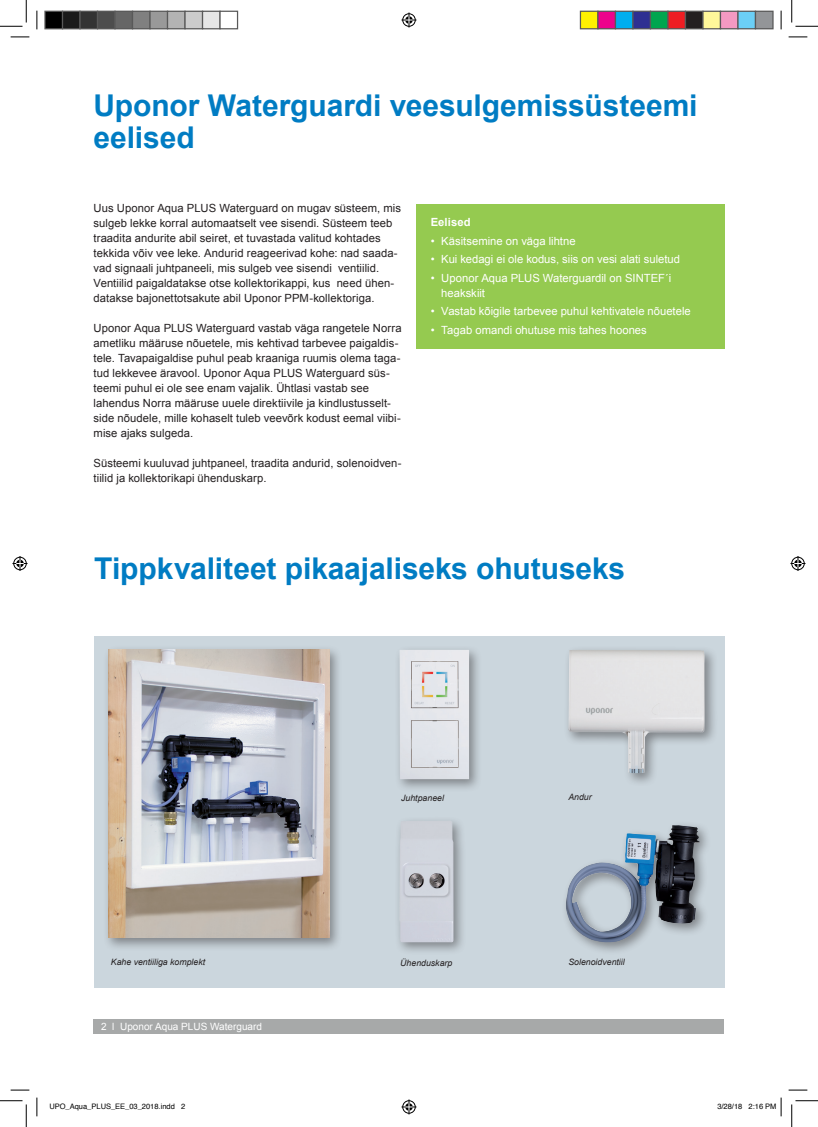
<style>
.page{position:relative;width:818px;height:1127px;background:#fff}
.page>*{position:absolute;margin:0;border:0;box-sizing:border-box;transform-origin:0 0}
.t1{font:700 30px/32.5px "Arial";letter-spacing:-.005em;color:#007cc3}
.t2{font:11.25px/15px "Arial";letter-spacing:.005em;color:#231f20}
.t3{font:11.25px/15px "Arial";color:#fff}
.t4{font:700 11.25px "Arial";letter-spacing:.01em;color:#fff}
.t5{font:10px "Arial";color:#fff}
.t6{font:italic 8.75px "Arial";color:#231f20}
.t7{font:7.5px "Helvetica";color:#000}
</style>
<div class="page">
<div style="left:94px;top:1018px;width:630px;height:15px;background:#a7a9a9"></div>
<div style="left:94px;top:635px;width:631px;height:352px;background:#cbd6dd"></div>
<div style="left:416px;top:204px;width:309px;height:144px;background:#95ca50"></div>
<div style="left:394px;top:815px;width:73px;height:140px;background:#231f20;opacity:.45"></div>
<img style="left:399px;top:820px;width:55px;height:122px">
<div style="left:394px;top:644px;width:89px;height:148px;background:#231f20;opacity:.45"></div>
<img style="left:399px;top:649px;width:70px;height:130px">
<div style="left:563px;top:644px;width:155px;height:142px;background:#231f20;opacity:.45"></div>
<img style="left:568px;top:649px;width:137px;height:124px">
<div style="left:561px;top:820px;width:151px;height:135px;background:#231f20;opacity:.45"></div>
<img style="left:566px;top:826px;width:130px;height:116px">
<div style="left:103px;top:644px;width:240px;height:307px;background:#231f20;opacity:.45"></div>
<img style="left:108px;top:649px;width:221px;height:288px">
<svg style="left:11px;top:36px;width:18px;height:2px"></svg>
<svg style="left:788px;top:36px;width:19px;height:2px"></svg>
<svg style="left:11px;top:1089px;width:18px;height:1px"></svg>
<svg style="left:788px;top:1089px;width:19px;height:1px"></svg>
<svg style="left:36px;top:11px;width:2px;height:18px"></svg>
<svg style="left:36px;top:1097px;width:2px;height:18px"></svg>
<svg style="left:780px;top:11px;width:2px;height:18px"></svg>
<svg style="left:0;top:0;width:27px;height:27px"></svg>
<svg style="left:0;top:1100px;width:27px;height:26px"></svg>
<svg style="left:791px;top:0;width:27px;height:27px"></svg>
<svg style="left:791px;top:1100px;width:27px;height:26px"></svg>
<svg style="left:401px;top:13px;width:15px;height:15px"></svg>
<svg style="left:401px;top:1099px;width:15px;height:15px"></svg>
<svg style="left:13px;top:556px;width:15px;height:15px"></svg>
<svg style="left:790px;top:556px;width:15px;height:15px"></svg>
<div style="left:45px;top:11px;width:18px;height:18px;background:#000"></div>
<div style="left:44px;top:11px;width:19px;height:18px;border:1px solid #595959"></div>
<div style="left:63px;top:11px;width:17px;height:18px;background:#1a1a1a"></div>
<div style="left:62px;top:11px;width:19px;height:18px;border:1px solid #595959"></div>
<div style="left:80px;top:11px;width:18px;height:18px;background:#333"></div>
<div style="left:79px;top:11px;width:19px;height:18px;border:1px solid #595959"></div>
<div style="left:98px;top:11px;width:17px;height:18px;background:#4d4d4d"></div>
<div style="left:97px;top:11px;width:19px;height:18px;border:1px solid #595959"></div>
<div style="left:115px;top:11px;width:18px;height:18px;background:#666"></div>
<div style="left:114px;top:11px;width:19px;height:18px;border:1px solid #595959"></div>
<div style="left:133px;top:11px;width:17px;height:18px;background:#808080"></div>
<div style="left:132px;top:11px;width:19px;height:18px;border:1px solid #595959"></div>
<div style="left:150px;top:11px;width:18px;height:18px;background:#999"></div>
<div style="left:149px;top:11px;width:19px;height:18px;border:1px solid #595959"></div>
<div style="left:168px;top:11px;width:17px;height:18px;background:#b3b3b3"></div>
<div style="left:167px;top:11px;width:19px;height:18px;border:1px solid #595959"></div>
<div style="left:185px;top:11px;width:18px;height:18px;background:#ccc"></div>
<div style="left:184px;top:11px;width:19px;height:18px;border:1px solid #595959"></div>
<div style="left:203px;top:11px;width:17px;height:18px;background:#e6e6e6"></div>
<div style="left:202px;top:11px;width:19px;height:18px;border:1px solid #595959"></div>
<div style="left:219px;top:11px;width:19px;height:18px;border:1px solid #595959"></div>
<div style="left:580px;top:11px;width:18px;height:18px;background:#fff101"></div>
<div style="left:580px;top:11px;width:18px;height:18px;border:1px solid #595959"></div>
<div style="left:598px;top:11px;width:17px;height:18px;background:#ed028c"></div>
<div style="left:597px;top:11px;width:19px;height:18px;border:1px solid #595959"></div>
<div style="left:615px;top:11px;width:18px;height:18px;background:#00aeef"></div>
<div style="left:615px;top:11px;width:18px;height:18px;border:1px solid #595959"></div>
<div style="left:633px;top:11px;width:17px;height:18px;background:#2e3092"></div>
<div style="left:632px;top:11px;width:19px;height:18px;border:1px solid #595959"></div>
<div style="left:650px;top:11px;width:18px;height:18px;background:#00a54f"></div>
<div style="left:650px;top:11px;width:18px;height:18px;border:1px solid #595959"></div>
<div style="left:668px;top:11px;width:17px;height:18px;background:#ee1d23"></div>
<div style="left:667px;top:11px;width:19px;height:18px;border:1px solid #595959"></div>
<div style="left:685px;top:11px;width:18px;height:18px;background:#231f20"></div>
<div style="left:685px;top:11px;width:18px;height:18px;border:1px solid #595959"></div>
<div style="left:703px;top:11px;width:17px;height:18px;background:#fff79a"></div>
<div style="left:702px;top:11px;width:19px;height:18px;border:1px solid #595959"></div>
<div style="left:720px;top:11px;width:18px;height:18px;background:#f499c2"></div>
<div style="left:720px;top:11px;width:18px;height:18px;border:1px solid #595959"></div>
<div style="left:738px;top:11px;width:17px;height:18px;background:#6bcff6"></div>
<div style="left:737px;top:11px;width:19px;height:18px;border:1px solid #595959"></div>
<div style="left:755px;top:11px;width:18px;height:18px;background:#939598"></div>
<div style="left:755px;top:11px;width:18px;height:18px;border:1px solid #595959"></div>
<svg style="left:780px;top:1097px;width:2px;height:18px"></svg>
<h1 class="t1" style="left:94px;top:90px;width:605px">Uponor Waterguardi veesulgemissüsteemi eelised</h1>
<p class="t2" style="left:94px;top:201px;width:309px">Uus Uponor Aqua PLUS Waterguard on mugav süsteem, mis sulgeb lekke korral automaatselt vee sisendi. Süsteem teeb traadita andurite abil seiret, et tuvastada valitud kohtades tekkida võiv vee leke. Andurid reageerivad kohe: nad saada&shy;vad signaali juhtpaneeli, mis sulgeb vee sisendi ventiilid.<br>Ventiilid paigaldatakse otse kollektorikappi, kus need ühen&shy;datakse bajonettotsakute abil Uponor PPM-kollektoriga.</p>
<p class="t2" style="left:94px;top:321px;width:310px">Uponor Aqua PLUS Waterguard vastab väga rangetele Norra ametliku määruse nõuetele, mis kehtivad tarbevee paigaldis&shy;tele. Tavapaigaldise puhul peab kraaniga ruumis olema taga&shy;tud lekkevee äravool. Uponor Aqua PLUS Waterguard süs&shy;teemi puhul ei ole see enam vajalik. Ühtlasi vastab see lahendus Norra määruse uuele direktiivile ja kindlustusselt&shy;side nõudele, mille kohaselt tuleb veevõrk kodust eemal viibi&shy;mise ajaks sulgeda.</p>
<p class="t2" style="left:94px;top:456px;width:309px">Süsteemi kuuluvad juhtpaneel, traadita andurid, solenoidven&shy;tiilid ja kollektorikapi ühenduskarp.</p>
<p class="t4" style="left:431px;top:215px;width:42px">Eelised</p>
<p class="t3" style="left:431px;top:233px;width:146px">• Käsitsemine on väga lihtne</p>
<p class="t3" style="left:431px;top:252px;width:251px">• Kui kedagi ei ole kodus, siis on vesi alati suletud</p>
<p class="t3" style="left:441px;top:270px;width:231px;text-indent:-11px">• Uponor Aqua PLUS Waterguardil on SINTEF´i heakskiit</p>
<p class="t3" style="left:431px;top:304px;width:262px">• Vastab kõigile tarbevee puhul kehtivatele nõuetele</p>
<p class="t3" style="left:431px;top:322px;width:218px">• Tagab omandi ohutuse mis tahes hoones</p>
<h1 class="t1" style="left:94px;top:553px;width:532px">Tippkvaliteet pikaajaliseks ohutuseks</h1>
<p class="t6" style="left:111px;top:956px;width:96px">Kahe ventiiliga komplekt</p>
<p class="t5" style="left:101px;top:1019px;width:162px">2 l Uponor Aqua PLUS Waterguard</p>
<p class="t6" style="left:401px;top:791px;width:44px">Juhtpaneel</p>
<p class="t6" style="left:568px;top:791px;width:25px">Andur</p>
<p class="t6" style="left:400px;top:956px;width:54px">Ühenduskarp</p>
<p class="t6" style="left:568px;top:956px;width:58px">Solenoidventiil</p>
<p class="t7" style="left:49px;top:1100px;width:137px">UPO_Aqua_PLUS_EE_03_2018.indd 2</p>
<p class="t7" style="left:717px;top:1100px;width:61px">3/28/18 2:16 PM</p>
</div>
